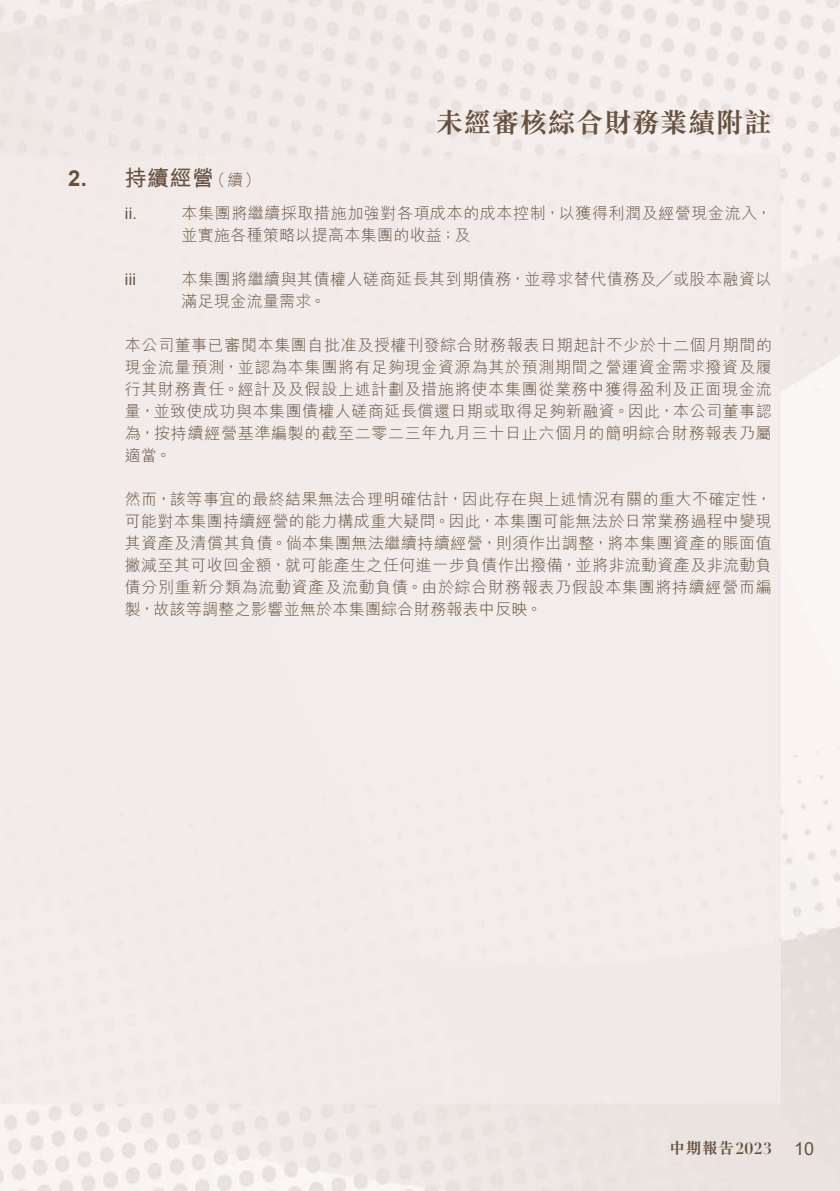
<style>
.page{position:relative;width:840px;height:1191px;background:#fff}
.page>*{position:absolute;margin:0;border:0;box-sizing:border-box;transform-origin:0 0}
.t1{font:700 28px "M Sung HK";color:#67503d}
.t2{font:700 22px "M Hei HK";color:#67503d}
.t3{font:18px "Arial";color:#67503d}
.t4{font:300 16px/22px "M Hei HK";letter-spacing:.035em;color:#67503d}
.t5{font:700 16px "M Sung HK";color:#67503d}
.t6{font:16px "Arial";color:#67503d}
.s1{font-family:"Arial"}
.s2{font-weight:300;font-size:16px}
.s3{font-family:"Didot LT Std"}
</style>
<div class="page">
<h1 class="t1" style="left:435px;top:103px;width:337px">未經審核綜合財務業績附註</h1>
<h2 class="t2" style="left:68px;top:162px;width:194px"><span class="s1">2.</span> 持續經營<span class="s2">（續）</span></h2>
<p class="t6" style="left:125px;top:203px;width:14px">ii.</p>
<p class="t4" style="left:181px;top:202px;width:591px">本集團將繼續採取措施加強對各項成本的成本控制，以獲得利潤及經營現金流入，並實施各種策略以提高本集團的收益；及</p>
<p class="t6" style="left:125px;top:269px;width:13px">iii</p>
<p class="t4" style="left:181px;top:268px;width:591px">本集團將繼續與其債權人磋商延長其到期債務，並尋求替代債務及╱或股本融資以滿足現金流量需求。</p>
<p class="t4" style="left:125px;top:334px;width:648px;text-align:justify">本公司董事已審閱本集團自批准及授權刊發綜合財務報表日期起計不少於十二個月期間的現金流量預測，並認為本集團將有足夠現金資源為其於預測期間之營運資金需求撥資及履行其財務責任。經計及及假設上述計劃及措施將使本集團從業務中獲得盈利及正面現金流量，並致使成功與本集團債權人磋商延長償還日期或取得足夠新融資。因此，本公司董事認為，按持續經營基準編製的截至二零二三年九月三十日止六個月的簡明綜合財務報表乃屬適當。</p>
<p class="t4" style="left:125px;top:488px;width:648px;text-align:justify">然而，該等事宜的最終結果無法合理明確估計，因此存在與上述情況有關的重大不確定性，可能對本集團持續經營的能力構成重大疑問。因此，本集團可能無法於日常業務過程中變現其資產及清償其負債。倘本集團無法繼續持續經營，則須作出調整，將本集團資產的賬面值撇減至其可收回金額，就可能產生之任何進一步負債作出撥備，並將非流動資產及非流動負債分別重新分類為流動資產及流動負債。由於綜合財務報表乃假設本集團將持續經營而編製，故該等調整之影響並無於本集團綜合財務報表中反映。</p>
<p class="t5" style="left:669px;top:1137px;width:104px">中期報告<span class="s3">2023</span></p>
<p class="t3" style="left:793px;top:1136px;width:22px">10</p>
</div>
